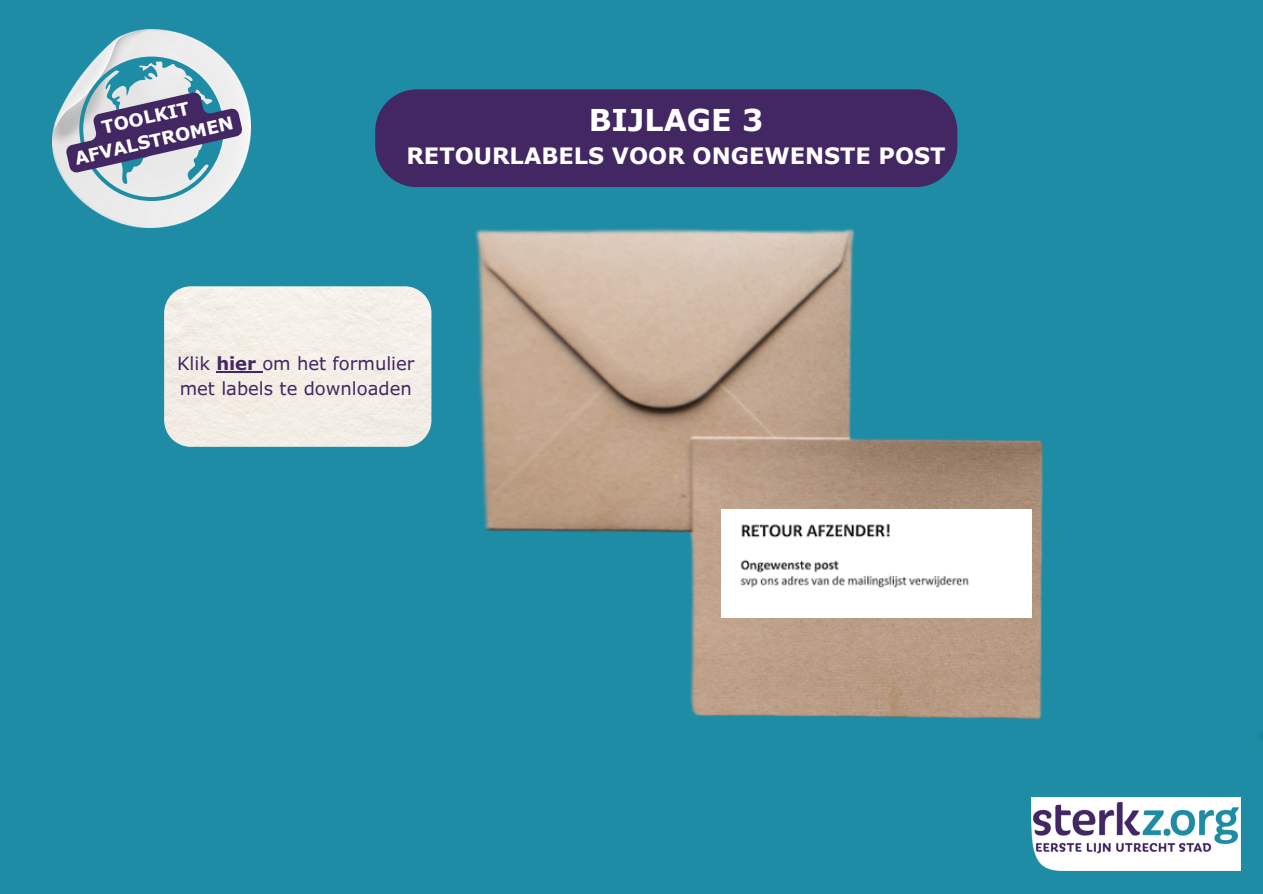
<style>
.page{position:relative;width:1263px;height:894px;background:#fff}
.page>*{position:absolute;margin:0;border:0;box-sizing:border-box;transform-origin:0 0}
.t1{font:700 30px "Verdana Pro";color:#fff}
.t2{font:700 22.5px "Verdana Pro";color:#fff}
.t3{font:18px/24.8px "Verdana Pro";color:#432763}
.t4{font:700 17.85px/24.2px "Verdana Pro";color:#fff;text-align:center}
.s1{font-weight:700}
</style>
<div class="page">
<div style="left:0;top:0;width:1263px;height:893px;background:#1f8ca5"></div>
<img style="left:1031px;top:797px;width:209px;height:73px">
<div style="left:375px;top:89px;width:582px;height:98px;background:#432763"></div>
<img style="left:53px;top:29px;width:198px;height:198px">
<img style="left:475px;top:228px;width:568px;height:492px">
<img style="left:721px;top:509px;width:311px;height:108px">
<img style="left:164px;top:286px;width:267px;height:160px;border-radius:27px">
<svg style="left:60px;top:57px;width:183px;height:144px"></svg>
<hr style="left:216px;top:371px;width:46px;height:1px;background:#432763">
<h2 class="t4" style="left:67px;top:123px;width:164px;rotate:-13deg">TOOLKIT<br>AFVALSTROMEN</h2>
<p class="t1" style="left:589px;top:101px;width:176px">BIJLAGE 3</p>
<p class="t2" style="left:406px;top:141px;width:541px">RETOURLABELS VOOR ONGEWENSTE POST</p>
<h1 class="t3" style="left:177px;top:350px;width:239px">Klik <span class="s1">hier</span> om het formulier met labels te downloaden</h1>
</div>
